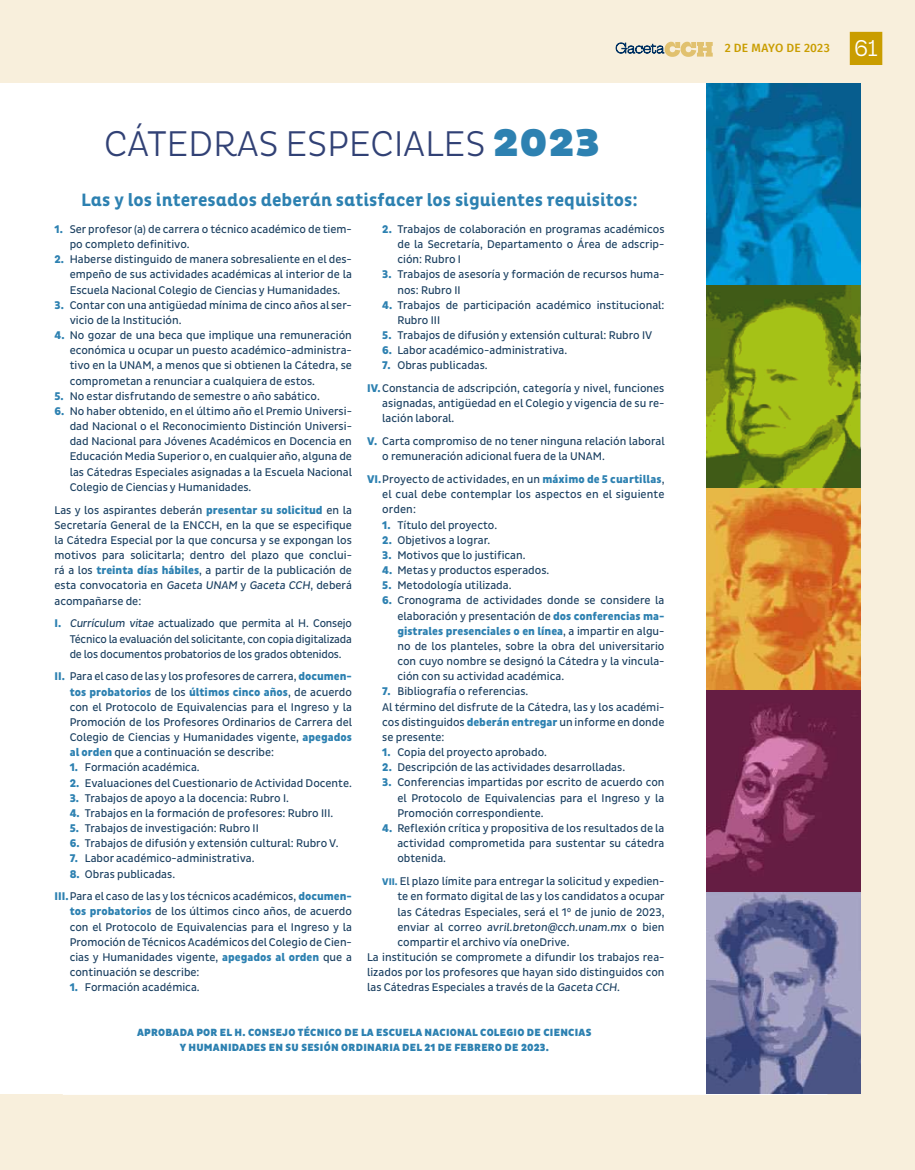
<style>
.page{position:relative;width:915px;height:1170px;background:#fff}
.page>*{position:absolute;margin:0;border:0;box-sizing:border-box;transform-origin:0 0}
.t1{font:300 36.45px "Pluto Cond";letter-spacing:-.01em;color:#314175}
.t2{font:700 18.15px "Pluto Cond";color:#2d81b1}
.t3{font:500 12px "Fira Sans";letter-spacing:.015em;color:#c99d00}
.t4{font:11.4px/15.1px "Pluto Sans Cond";color:#1b4061;text-align:justify}
.t5{font:900 10.65px/15.1px "Pluto Sans Cond";letter-spacing:.025em;color:#2d81b1;text-align:center}
.s1{font-family:"Pluto";font-weight:900;font-size:39.45px;color:#2d81b1}
.s2{font-weight:800;color:#2d81b1}
.s3{font-weight:800;font-size:9.9px;color:#2d81b1}
.s4{font-family:"Hepta Slab";font-weight:400;font-size:21px;color:#fff}
</style>
<div class="page">
<div style="left:1px;top:0;width:913px;height:1169px;background:#f8efdc"></div>
<svg style="left:0;top:0;width:1px;height:1169px"></svg>
<div style="left:0;top:83px;width:859px;height:1010px;background:#fff"></div>
<img style="left:706px;top:83px;width:153px;height:202px">
<svg style="left:706px;top:891px;width:153px;height:202px;background:#7477a1"></svg>
<svg style="left:706px;top:689px;width:153px;height:202px;background:#762a52"></svg>
<svg style="left:706px;top:487px;width:153px;height:202px;background:#dc8a31"></svg>
<svg style="left:706px;top:285px;width:153px;height:202px;background:#7c9716"></svg>
<svg style="left:615px;top:34px;width:97px;height:23px;background:#d8d0b6"></svg>
<div style="left:849px;top:32px;width:33px;height:33px;background:#c99d00"></div>
<h1 class="t1" style="left:104px;top:123px;width:498px">CÁTEDRAS ESPECIALES <span class="s1">2023</span></h1>
<h2 class="t2" style="left:81px;top:189px;width:558px">Las y los interesados deberán satisfacer los siguientes requisitos:</h2>
<p class="t4" style="left:70px;top:222px;width:283px;text-indent:-15px"><span class="s2">1.</span> Ser profesor (a) de carrera o técnico académico de tiem&shy;po completo definitivo.</p>
<p class="t4" style="left:70px;top:252px;width:284px;text-indent:-15px"><span class="s2">2.</span> Haberse distinguido de manera sobresaliente en el des&shy;empeño de sus actividades académicas al interior de la Escuela Nacional Colegio de Ciencias y Humanidades.</p>
<p class="t4" style="left:70px;top:297px;width:283px;text-indent:-15px"><span class="s2">3.</span> Contar con una antigüedad mínima de cinco años al ser&shy;vicio de la Institución.</p>
<p class="t4" style="left:70px;top:328px;width:284px;text-indent:-15px"><span class="s2">4.</span> No gozar de una beca que implique una remuneración económica u ocupar un puesto académico-administra&shy;tivo en la UNAM, a menos que si obtienen la Cátedra, se comprometan a renunciar a cualquiera de estos.</p>
<p class="t4" style="left:54px;top:388px;width:267px"><span class="s2">5.</span> No estar disfrutando de semestre o año sabático.</p>
<p class="t4" style="left:70px;top:403px;width:284px;text-indent:-15px"><span class="s2">6.</span> No haber obtenido, en el último año el Premio Universi&shy;dad Nacional o el Reconocimiento Distinción Universi&shy;dad Nacional para Jóvenes Académicos en Docencia en Educación Media Superior o, en cualquier año, alguna de las Cátedras Especiales asignadas a la Escuela Nacional Colegio de Ciencias y Humanidades.</p>
<p class="t4" style="left:54px;top:502px;width:299px">Las y los aspirantes deberán <span class="s2">presentar su solicitud</span> en la Secretaría General de la ENCCH, en la que se especifique la Cátedra Especial por la que concursa y se expongan los motivos para solicitarla; dentro del plazo que conclui&shy;rá a los <span class="s2">treinta días hábiles</span>, a partir de la publicación de esta convocatoria en Gaceta UNAM y Gaceta CCH, deberá acompañarse de:</p>
<p class="t4" style="left:70px;top:616px;width:284px;text-indent:-15px"><span class="s2">I.</span> Currículum vitae actualizado que permita al H. Consejo Técnico la evaluación del solicitante, con copia digitalizada de los documentos probatorios de los grados obtenidos.</p>
<p class="t4" style="left:70px;top:669px;width:284px;text-indent:-15px"><span class="s2">II.</span> Para el caso de las y los profesores de carrera, <span class="s2">documen&shy;tos probatorios</span> de los <span class="s2">últimos cinco años</span>, de acuerdo con el Protocolo de Equivalencias para el Ingreso y la Promoción de los Profesores Ordinarios de Carrera del Colegio de Ciencias y Humanidades vigente, <span class="s2">apegados al orden</span> que a continuación se describe:</p>
<p class="t4" style="left:70px;top:760px;width:131px"><span class="s2">1.</span> Formación académica.</p>
<p class="t4" style="left:70px;top:775px;width:283px"><span class="s2">2.</span> Evaluaciones del Cuestionario de Actividad Docente.</p>
<p class="t4" style="left:70px;top:790px;width:221px"><span class="s2">3.</span> Trabajos de apoyo a la docencia: Rubro I.</p>
<p class="t4" style="left:70px;top:805px;width:265px"><span class="s2">4.</span> Trabajos en la formación de profesores: Rubro III.</p>
<p class="t4" style="left:70px;top:820px;width:190px"><span class="s2">5.</span> Trabajos de investigación: Rubro II</p>
<p class="t4" style="left:70px;top:835px;width:270px"><span class="s2">6.</span> Trabajos de difusión y extensión cultural: Rubro V.</p>
<p class="t4" style="left:70px;top:851px;width:186px"><span class="s2">7.</span> Labor académico-administrativa.</p>
<p class="t4" style="left:54px;top:862px;width:299px;line-height:22.8px;text-indent:15px"><span class="s2">8.</span> Obras publicadas.<br><span class="s2">III.</span>Para el caso de las y los técnicos académicos, <span class="s2">documen-</span></p>
<p class="t4" style="left:70px;top:904px;width:284px"><span class="s2">tos probatorios</span> de los últimos cinco años, de acuerdo con el Protocolo de Equivalencias para el Ingreso y la Promoción de Técnicos Académicos del Colegio de Cien&shy;cias y Humanidades vigente, <span class="s2">apegados al orden</span> que a continuación se describe:</p>
<p class="t4" style="left:70px;top:979px;width:131px"><span class="s2">1.</span> Formación académica.</p>
<p class="t4" style="left:397px;top:221px;width:268px;text-indent:-15px"><span class="s2">2.</span> Trabajos de colaboración en programas académicos de la Secretaría, Departamento o Área de adscrip&shy;ción: Rubro I</p>
<p class="t4" style="left:397px;top:267px;width:268px;text-indent:-15px"><span class="s2">3.</span> Trabajos de asesoría y formación de recursos huma&shy;nos: Rubro II</p>
<p class="t4" style="left:397px;top:297px;width:268px;text-indent:-15px"><span class="s2">4.</span> Trabajos de participación académico institucional:<br>Rubro III</p>
<p class="t4" style="left:382px;top:328px;width:271px"><span class="s2">5.</span> Trabajos de difusión y extensión cultural: Rubro IV</p>
<p class="t4" style="left:382px;top:343px;width:186px"><span class="s2">6.</span> Labor académico-administrativa.</p>
<p class="t4" style="left:367px;top:354px;width:299px;line-height:22.8px;text-indent:15px"><span class="s2">7.</span> Obras publicadas.<br><span class="s2">IV.</span>Constancia de adscripción, categoría y nivel, funciones</p>
<p class="t4" style="left:382px;top:396px;width:283px">asignadas, antigüedad en el Colegio y vigencia de su re&shy;lación laboral.</p>
<p class="t4" style="left:382px;top:434px;width:284px;text-indent:-15px"><span class="s2">V.</span> Carta compromiso de no tener ninguna relación laboral o remuneración adicional fuera de la UNAM.</p>
<p class="t4" style="left:382px;top:472px;width:284px;text-indent:-15px"><span class="s2">VI.</span>Proyecto de actividades, en un <span class="s2">máximo de 5 cuartillas</span>, el cual debe contemplar los aspectos en el siguiente orden:</p>
<p class="t4" style="left:382px;top:517px;width:116px"><span class="s2">1.</span> Título del proyecto.</p>
<p class="t4" style="left:382px;top:532px;width:110px"><span class="s2">2.</span> Objetivos a lograr.</p>
<p class="t4" style="left:382px;top:547px;width:145px"><span class="s2">3.</span> Motivos que lo justifican.</p>
<p class="t4" style="left:382px;top:562px;width:168px"><span class="s2">4.</span> Metas y productos esperados.</p>
<p class="t4" style="left:382px;top:578px;width:131px"><span class="s2">5.</span> Metodología utilizada.</p>
<p class="t4" style="left:397px;top:593px;width:268px;text-indent:-15px"><span class="s2">6.</span> Cronograma de actividades donde se considere la elaboración y presentación de <span class="s2">dos conferencias ma&shy;gistrales presenciales o en línea</span>, a impartir en algu&shy;no de los planteles, sobre la obra del universitario con cuyo nombre se designó la Cátedra y la vincula&shy;ción con su actividad académica.</p>
<p class="t4" style="left:382px;top:684px;width:284px;text-align:left"><span class="s2">7.</span> Bibliografía o referencias.<br>Al término del disfrute de la Cátedra, las y los académi&shy;cos distinguidos <span class="s2">deberán entregar</span> un informe en donde se presente:</p>
<p class="t4" style="left:382px;top:744px;width:166px"><span class="s2">1.</span> Copia del proyecto aprobado.</p>
<p class="t4" style="left:382px;top:760px;width:244px"><span class="s2">2.</span> Descripción de las actividades desarrolladas.</p>
<p class="t4" style="left:397px;top:775px;width:268px;text-indent:-15px"><span class="s2">3.</span> Conferencias impartidas por escrito de acuerdo con el Protocolo de Equivalencias para el Ingreso y la Promoción correspondiente.</p>
<p class="t4" style="left:397px;top:820px;width:268px;text-indent:-15px"><span class="s2">4.</span> Reflexión crítica y propositiva de los resultados de la actividad comprometida para sustentar su cátedra obtenida.</p>
<p class="t4" style="left:382px;top:873px;width:284px"><span class="s3">VII.</span> El plazo límite para entregar la solicitud y expedien-</p>
<p class="t4" style="left:397px;top:889px;width:269px">te en formato digital de las y los candidatos a ocupar</p>
<p class="t4" style="left:397px;top:904px;width:268px">las Cátedras Especiales, será el 1° de junio de 2023,</p>
<p class="t4" style="left:397px;top:919px;width:268px">enviar al correo avril.breton@cch.unam.mx o bien</p>
<p class="t4" style="left:397px;top:934px;width:173px">compartir el archivo vía oneDrive.</p>
<p class="t4" style="left:367px;top:949px;width:299px">La institución se compromete a difundir los trabajos rea-</p>
<p class="t4" style="left:367px;top:964px;width:299px">lizados por los profesores que hayan sido distinguidos con</p>
<p class="t4" style="left:367px;top:980px;width:254px">las Cátedras Especiales a través de la Gaceta CCH.</p>
<p class="t5" style="left:137px;top:1024px;width:455px">APROBADA POR EL H. CONSEJO TÉCNICO DE LA ESCUELA NACIONAL COLEGIO DE CIENCIAS<br>Y HUMANIDADES EN SU SESIÓN ORDINARIA DEL 21 DE FEBRERO DE 2023.</p>
<p class="t3" style="left:724px;top:39px;width:155px">2 DE MAYO DE 2023 <span class="s4">61</span></p>
</div>
